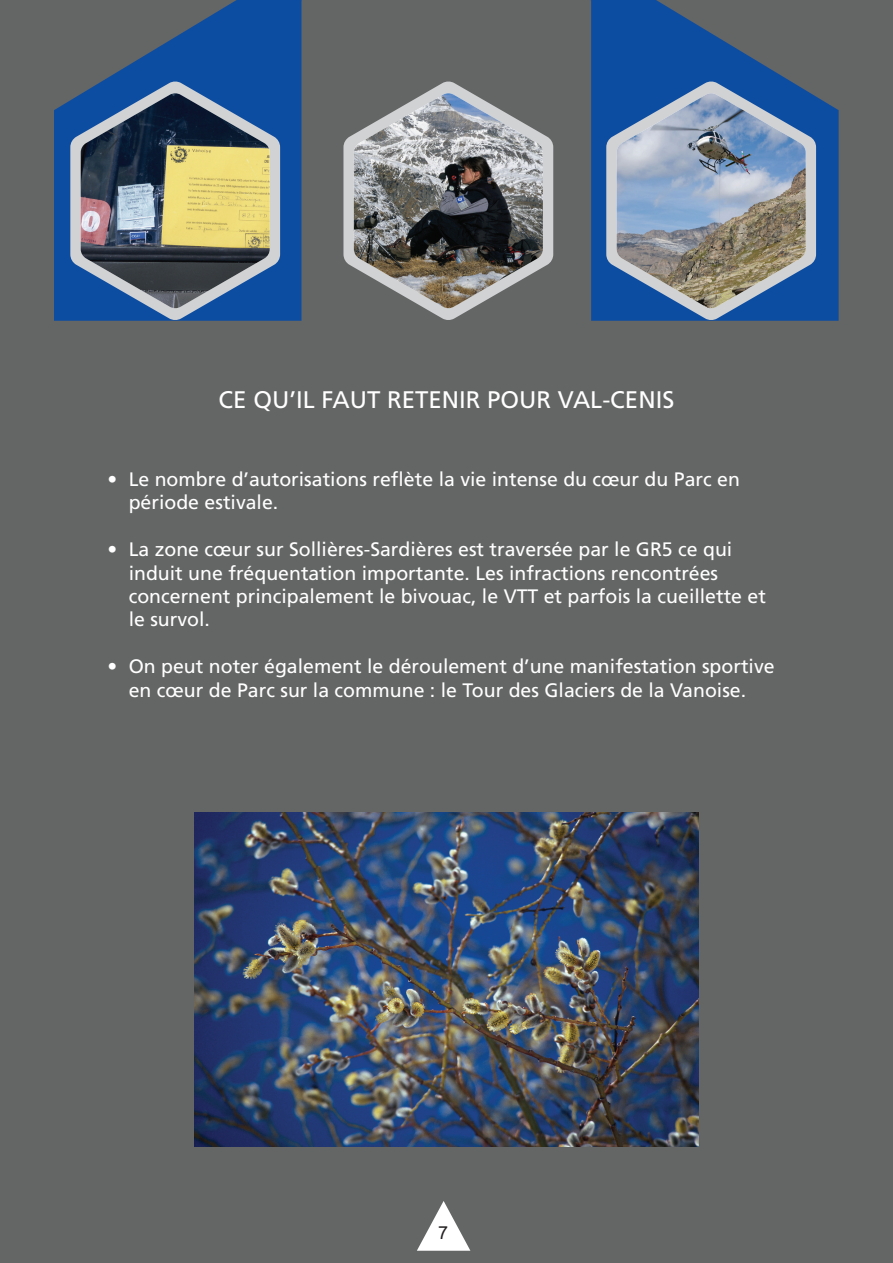
<style>
.page{position:relative;width:893px;height:1263px;background:#646565}
.page>*{position:absolute;margin:0;border:0;box-sizing:border-box;transform-origin:0 0}
.t1{font:24px "Frutiger LT Std";color:#fff}
.t2{font:19.5px/23.4px "Frutiger LT Std";color:#fff}
.t3{font:18px "Arial";color:#231f20}
</style>
<div class="page">
<svg style="left:54px;top:0;width:248px;height:321px;fill:#0d4da1"></svg>
<svg style="left:591px;top:0;width:248px;height:321px;fill:#0d4da1"></svg>
<svg style="left:70px;top:81px;width:210px;height:240px;background:#5179af"></svg>
<svg style="left:606px;top:81px;width:210px;height:240px;background:#5079b0"></svg>
<img style="left:81px;top:93px;width:189px;height:216px">
<img style="left:617px;top:93px;width:189px;height:216px">
<svg style="left:343px;top:81px;width:210px;height:239px"></svg>
<img style="left:354px;top:93px;width:189px;height:216px">
<svg style="left:417px;top:1201px;width:53px;height:50px"></svg>
<img style="left:194px;top:812px;width:505px;height:334px">
<p class="t1" style="left:219px;top:386px;width:457px">CE QU’IL FAUT RETENIR POUR VAL-CENIS</p>
<p class="t2" style="left:129px;top:467px;width:613px;text-indent:-21px">• Le nombre d’autorisations reflète la vie intense du cœur du Parc en période estivale.</p>
<p class="t2" style="left:129px;top:538px;width:639px;text-indent:-21px">• La zone cœur sur Sollières-Sardières est traversée par le GR5 ce qui induit une fréquentation importante. Les infractions rencontrées concernent principalement le bivouac, le VTT et parfois la cueillette et le survol.</p>
<p class="t2" style="left:107px;top:655px;width:669px;text-align:center">• On peut noter également le déroulement d’une manifestation sportive en cœur de Parc sur la commune : le Tour des Glaciers de la Vanoise.</p>
<p class="t3" style="left:438px;top:1220px;width:12px">7</p>
</div>
